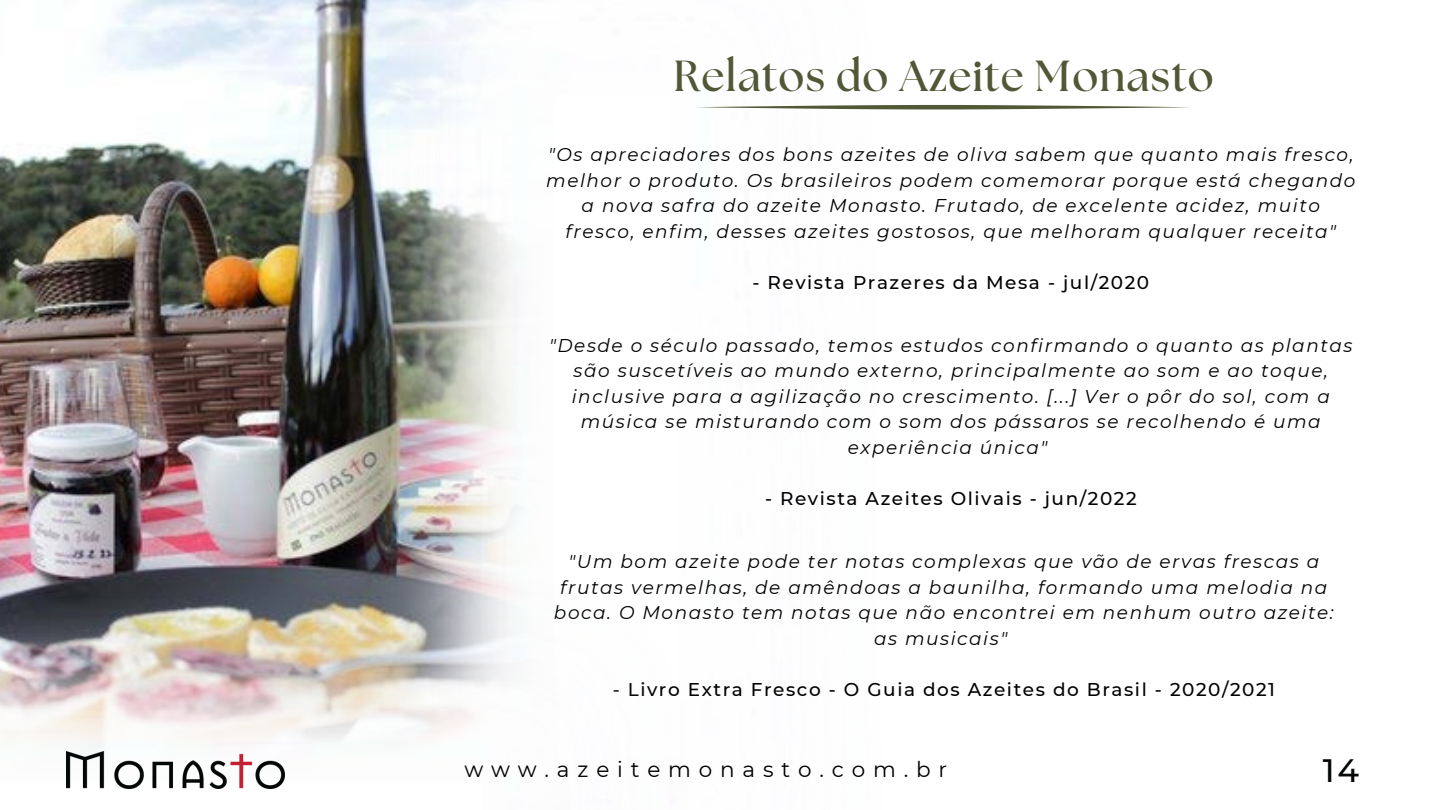
<style>
.page{position:relative;width:1440px;height:810px;background:#fff}
.page>*{position:absolute;margin:0;border:0;box-sizing:border-box;transform-origin:0 0}
.t1{font:700 43.4px "The Seasons";letter-spacing:.025em;color:#515836}
.t2{font:500 32.3px "Montserrat";color:#040707}
.t3{font:21.5px "Montserrat";letter-spacing:.365em;color:#000}
.t4{font:italic 18.5px/25.5px "Montserrat";letter-spacing:.085em;color:#000;text-align:center}
.t5{font:500 18.5px "Montserrat";letter-spacing:.085em;color:#000}
</style>
<div class="page">
<img style="left:0;top:0;width:350px;height:578px">
<img style="left:350px;top:0;width:534px;height:578px">
<svg style="left:696px;top:105px;width:494px;height:4px"></svg>
<img style="left:0;top:578px;width:524px;height:211px">
<img style="left:66px;top:752px;width:218px;height:36px">
<h1 class="t1" style="left:674px;top:56px;width:542px">Relatos do Azeite Monasto</h1>
<p class="t4" style="left:546px;top:142px;width:811px">"Os apreciadores dos bons azeites de oliva sabem que quanto mais fresco, melhor o produto. Os brasileiros podem comemorar porque está chegando a nova safra do azeite Monasto. Frutado, de excelente acidez, muito fresco, enfim, desses azeites gostosos, que melhoram qualquer receita"</p>
<p class="t5" style="left:752px;top:271px;width:398px">- Revista Prazeres da Mesa - jul/2020</p>
<p class="t4" style="left:549px;top:332px;width:805px">"Desde o século passado, temos estudos confirmando o quanto as plantas são suscetíveis ao mundo externo, principalmente ao som e ao toque, inclusive para a agilização no crescimento. [...] Ver o pôr do sol, com a música se misturando com o som dos pássaros se recolhendo é uma experiência única"</p>
<p class="t5" style="left:765px;top:487px;width:373px">- Revista Azeites Olivais - jun/2022</p>
<p class="t4" style="left:554px;top:549px;width:781px">"Um bom azeite pode ter notas complexas que vão de ervas frescas a frutas vermelhas, de amêndoas a baunilha, formando uma melodia na boca. O Monasto tem notas que não encontrei em nenhum outro azeite: as musicais"</p>
<p class="t5" style="left:613px;top:678px;width:664px">- Livro Extra Fresco - O Guia dos Azeites do Brasil - 2020/2021</p>
<p class="t3" style="left:464px;top:756px;width:484px">www.azeitemonasto.com.br</p>
<h2 class="t2" style="left:1323px;top:751px;width:38px">14</h2>
</div>
